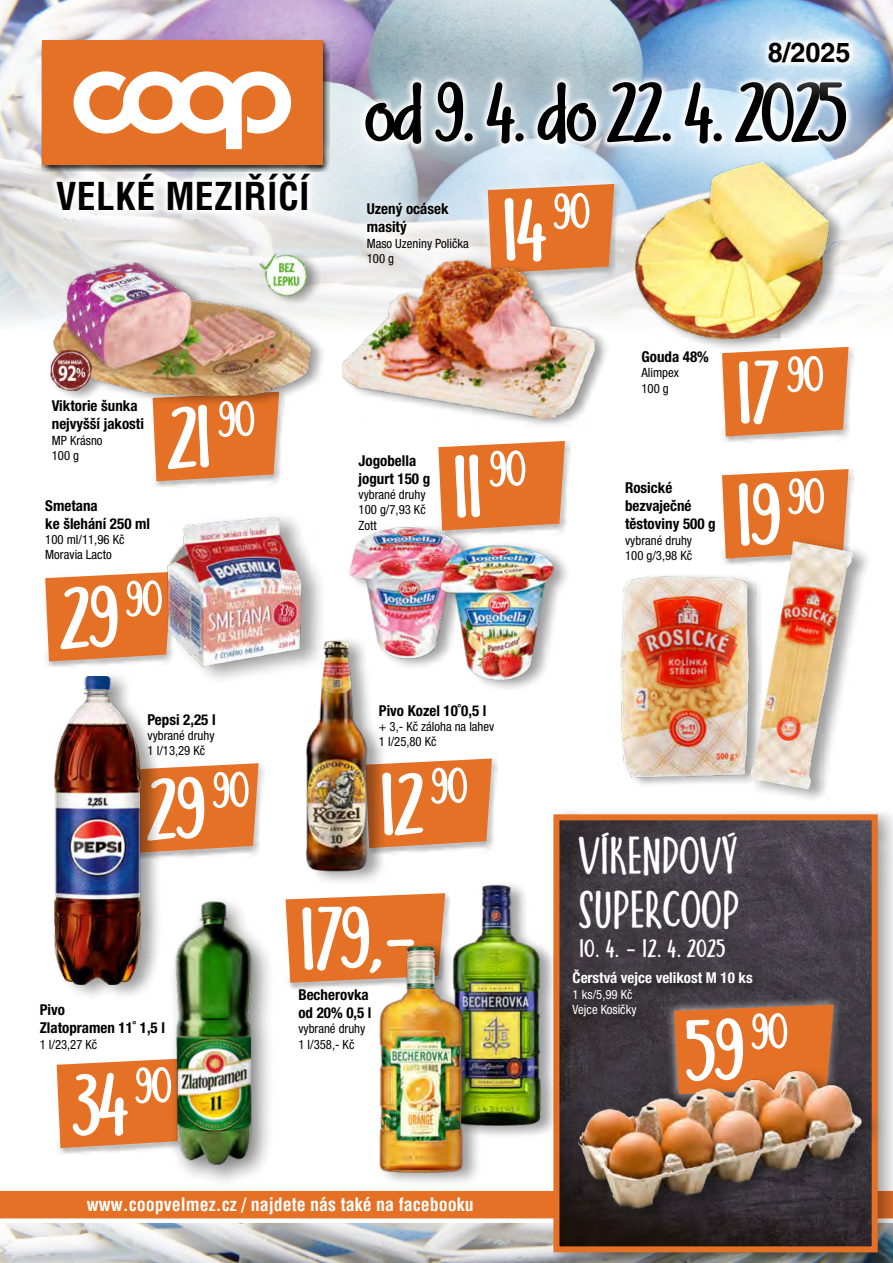
<style>
.page{position:relative;width:893px;height:1263px;background:#fff}
.page>*{position:absolute;margin:0;border:0;box-sizing:border-box;transform-origin:0 0}
.t1{font:700 88.2px "Nuit";color:#fff}
.t2{font:700 85.5px "Nuit";letter-spacing:-.02em;color:#000}
.t3{font:700 45px/54px "Nuit";letter-spacing:.04em;color:#fff}
.t4{font:700 condensed 37.5px "Helvetica";letter-spacing:.01em;color:#000}
.t5{font:700 27px "Helvetica";color:#000}
.t6{font:700 25.5px "Nuit";letter-spacing:.04em;color:#fff}
.t7{font:700 condensed 18px "Helvetica";color:#fff}
.t8{font:700 condensed 15px/18px "Helvetica Neue LT Pro";color:#000}
.t9{font:700 condensed 15px "Helvetica Neue LT Pro";color:#fff}
.t10{font:condensed 12.75px/15.3px "Helvetica Neue LT Pro";color:#000}
.t11{font:condensed 12.75px/15.3px "Helvetica Neue LT Pro";color:#fff}
</style>
<div class="page">
<img style="left:0;top:0;width:893px;height:322px">
<img style="left:0;top:1223px;width:553px;height:40px">
<div style="left:19px;top:135px;width:341px;height:126px;background:#fff;opacity:.4"></div>
<svg style="left:49px;top:172px;width:269px;height:46px"></svg>
<div style="left:328px;top:43px;width:565px;height:150px;background:#fff;opacity:.4"></div>
<svg style="left:357px;top:75px;width:497px;height:77px"></svg>
<div style="left:42px;top:40px;width:288px;height:132px;background:#000;opacity:.8"></div>
<div style="left:43px;top:40px;width:280px;height:125px;background:#e57126"></div>
<svg style="left:74px;top:71px;width:217px;height:78px"></svg>
<div style="left:0;top:1191px;width:553px;height:28px;background:#e57126"></div>
<div style="left:553px;top:809px;width:340px;height:454px;background:#000;opacity:.37"></div>
<img style="left:560px;top:821px;width:311px;height:424px">
<div style="left:553px;top:814px;width:325px;height:438px;border:6px solid #e57126"></div>
<div style="left:730px;top:5px;width:163px;height:108px;background:#fff;opacity:.4"></div>
<svg style="left:761px;top:35px;width:96px;height:35px"></svg>
<div style="left:143px;top:382px;width:146px;height:109px;background:#fff;opacity:.75"></div>
<svg style="left:153px;top:408px;width:126px;height:73px;background:#e37934"></svg>
<div style="left:36px;top:562px;width:145px;height:109px;background:#fff;opacity:.75"></div>
<svg style="left:45px;top:572px;width:84px;height:89px;background:#e57c37"></svg>
<div style="left:123px;top:754px;width:145px;height:108px;background:#fff;opacity:.75"></div>
<svg style="left:164px;top:763px;width:95px;height:90px;background:#e37935"></svg>
<div style="left:47px;top:1049px;width:146px;height:109px;background:#fff;opacity:.75"></div>
<svg style="left:57px;top:1059px;width:55px;height:89px;background:#e67c38"></svg>
<div style="left:316px;top:894px;width:101px;height:85px;background:#e57126"></div>
<div style="left:356px;top:749px;width:145px;height:109px;background:#fff;opacity:.75"></div>
<svg style="left:412px;top:758px;width:80px;height:90px;background:#e37c3a"></svg>
<div style="left:429px;top:431px;width:145px;height:109px;background:#fff;opacity:.75"></div>
<svg style="left:438px;top:441px;width:127px;height:89px;background:#e47c38"></svg>
<svg style="left:724px;top:469px;width:125px;height:90px;background:#e57934"></svg>
<div style="left:478px;top:174px;width:146px;height:109px;background:#fff;opacity:.75"></div>
<svg style="left:488px;top:184px;width:126px;height:89px;background:#e37934"></svg>
<div style="left:713px;top:337px;width:145px;height:109px;background:#fff;opacity:.75"></div>
<svg style="left:722px;top:347px;width:127px;height:89px;background:#e47934"></svg>
<div style="left:42px;top:390px;width:111px;height:81px;background:#fff"></div>
<div style="left:37px;top:490px;width:123px;height:79px;background:#fff"></div>
<div style="left:138px;top:703px;width:87px;height:63px;background:#fff"></div>
<div style="left:30px;top:994px;width:144px;height:65px;background:#fff"></div>
<div style="left:370px;top:695px;width:133px;height:62px;background:#fff"></div>
<div style="left:349px;top:445px;width:90px;height:94px;background:#fff"></div>
<div style="left:358px;top:194px;width:120px;height:80px;background:#fff;opacity:.86"></div>
<div style="left:632px;top:341px;width:85px;height:63px;background:#fff"></div>
<div style="left:664px;top:995px;width:179px;height:109px;background:#fff;opacity:.75"></div>
<div style="left:674px;top:1005px;width:160px;height:47px;background:#e57126"></div>
<div style="left:569px;top:966px;width:196px;height:62px;background:#000;opacity:.49"></div>
<div style="left:621px;top:572px;width:144px;height:217px;background:#000;opacity:.37"></div>
<img style="left:620px;top:572px;width:129px;height:210px">
<div style="left:749px;top:536px;width:124px;height:268px;background:#000;opacity:.37"></div>
<img style="left:749px;top:541px;width:105px;height:249px">
<div style="left:453px;top:880px;width:106px;height:260px;background:#000;opacity:.37"></div>
<img style="left:417px;top:876px;width:141px;height:257px">
<img style="left:345px;top:916px;width:151px;height:267px">
<div style="left:578px;top:1064px;width:308px;height:162px;background:#000;opacity:.37"></div>
<img style="left:563px;top:1052px;width:305px;height:164px">
<div style="left:53px;top:670px;width:111px;height:331px;background:#000;opacity:.37"></div>
<img style="left:54px;top:677px;width:86px;height:307px">
<img style="left:261px;top:640px;width:151px;height:242px">
<div style="left:349px;top:523px;width:130px;height:147px;background:#000;opacity:.37"></div>
<img style="left:339px;top:527px;width:133px;height:132px">
<img style="left:129px;top:487px;width:207px;height:218px">
<div style="left:441px;top:541px;width:130px;height:153px;background:#000;opacity:.37"></div>
<img style="left:423px;top:538px;width:147px;height:147px">
<div style="left:635px;top:158px;width:211px;height:193px;background:#000;opacity:.37"></div>
<img style="left:635px;top:162px;width:193px;height:176px">
<img style="left:44px;top:247px;width:279px;height:161px">
<div style="left:341px;top:256px;width:269px;height:173px;background:#000;opacity:.37"></div>
<img style="left:335px;top:252px;width:264px;height:180px">
<img style="left:112px;top:895px;width:204px;height:284px">
<h3 class="t5" style="left:768px;top:37px;width:84px">8/2025</h3>
<h3 class="t4" style="left:56px;top:172px;width:255px">VELKÉ MEZIŘÍČÍ</h3>
<p class="t8" style="left:52px;top:397px;width:94px">Viktorie šunka nejvyšší jakosti</p>
<p class="t10" style="left:52px;top:433px;width:52px">MP Krásno<br>100 g</p>
<p class="t8" style="left:45px;top:496px;width:106px">Smetana<br>ke šlehání 250 ml</p>
<p class="t10" style="left:45px;top:533px;width:81px">100 ml/11,96 Kč<br>Moravia Lacto</p>
<h1 class="t1" style="left:166px;top:386px;width:89px;rotate:-2deg">21 <sup>90</sup></h1>
<h1 class="t1" style="left:59px;top:566px;width:104px;rotate:-2deg">29 <sup>90</sup></h1>
<p class="t8" style="left:148px;top:710px;width:70px">Pepsi 2,25 l</p>
<p class="t10" style="left:148px;top:728px;width:68px">vybrané druhy<br>1 l/13,29 Kč</p>
<h2 class="t2" style="left:366px;top:62px;width:482px">od 9. 4. do 22. 4. 2025</h2>
<p class="t8" style="left:367px;top:200px;width:83px">Uzený ocásek masitý</p>
<p class="t10" style="left:367px;top:236px;width:104px">Maso Uzeniny Polička<br>100 g</p>
<h1 class="t1" style="left:501px;top:178px;width:89px;rotate:-2deg">14 <sup>90</sup></h1>
<p class="t8" style="left:641px;top:348px;width:69px">Gouda 48%</p>
<p class="t10" style="left:641px;top:366px;width:39px">Alimpex<br>100 g</p>
<h1 class="t1" style="left:452px;top:435px;width:74px;rotate:-2deg">11 <sup>90</sup></h1>
<p class="t8" style="left:359px;top:451px;width:73px">Jogobella jogurt 150 g</p>
<p class="t10" style="left:359px;top:488px;width:69px;text-align:justify">vybrané druhy 100 g/7,93 Kč Zott</p>
<p class="t8" style="left:625px;top:479px;width:92px">Rosické bezvaječné těstoviny 500 g</p>
<p class="t10" style="left:625px;top:533px;width:69px">vybrané druhy<br>100 g/3,98 Kč</p>
<h1 class="t1" style="left:736px;top:341px;width:88px;rotate:-2deg">17<sup>90</sup></h1>
<h1 class="t1" style="left:736px;top:463px;width:89px;rotate:-2deg">19 <sup>90</sup></h1>
<p class="t8" style="left:379px;top:701px;width:109px">Pivo Kozel 10˚0,5 l</p>
<p class="t10" style="left:379px;top:720px;width:117px">+ 3,- Kč záloha na lahev<br>1 l/25,80 Kč</p>
<h1 class="t1" style="left:146px;top:758px;width:104px;rotate:-2deg">29 <sup>90</sup></h1>
<p class="t8" style="left:40px;top:1001px;width:127px">Pivo<br>Zlatopramen 11˚ 1,5 l</p>
<p class="t10" style="left:40px;top:1037px;width:59px">1 l/23,27 Kč</p>
<h1 class="t1" style="left:70px;top:1053px;width:101px;rotate:-2deg">34 <sup>90</sup></h1>
<h1 class="t1" style="left:379px;top:753px;width:89px;rotate:-2deg">12 <sup>90</sup></h1>
<h1 class="t1" style="left:299px;top:888px;width:120px;rotate:-2deg">179,-</h1>
<p class="t8" style="left:298px;top:986px;width:75px">Becherovka od 20% 0,5 l</p>
<p class="t10" style="left:298px;top:1022px;width:68px">vybrané druhy<br>1 l/358,- Kč</p>
<h3 class="t7" style="left:87px;top:1197px;width:388px">www.coopvelmez.cz / najdete nás také na facebooku</h3>
<h3 class="t3" style="left:580px;top:827px;width:160px">VÍKENDOVÝ<br>SUPERCOOP</h3>
<h3 class="t6" style="left:580px;top:937px;width:147px">10. 4. - 12. 4. 2025</h3>
<p class="t9" style="left:573px;top:970px;width:182px">Čerstvá vejce velikost M 10 ks</p>
<p class="t11" style="left:573px;top:987px;width:65px">1 ks/5,99 Kč<br>Vejce Kosičky</p>
<h1 class="t1" style="left:685px;top:1012px;width:104px;rotate:-2deg">59 <sup>90</sup></h1>
</div>
